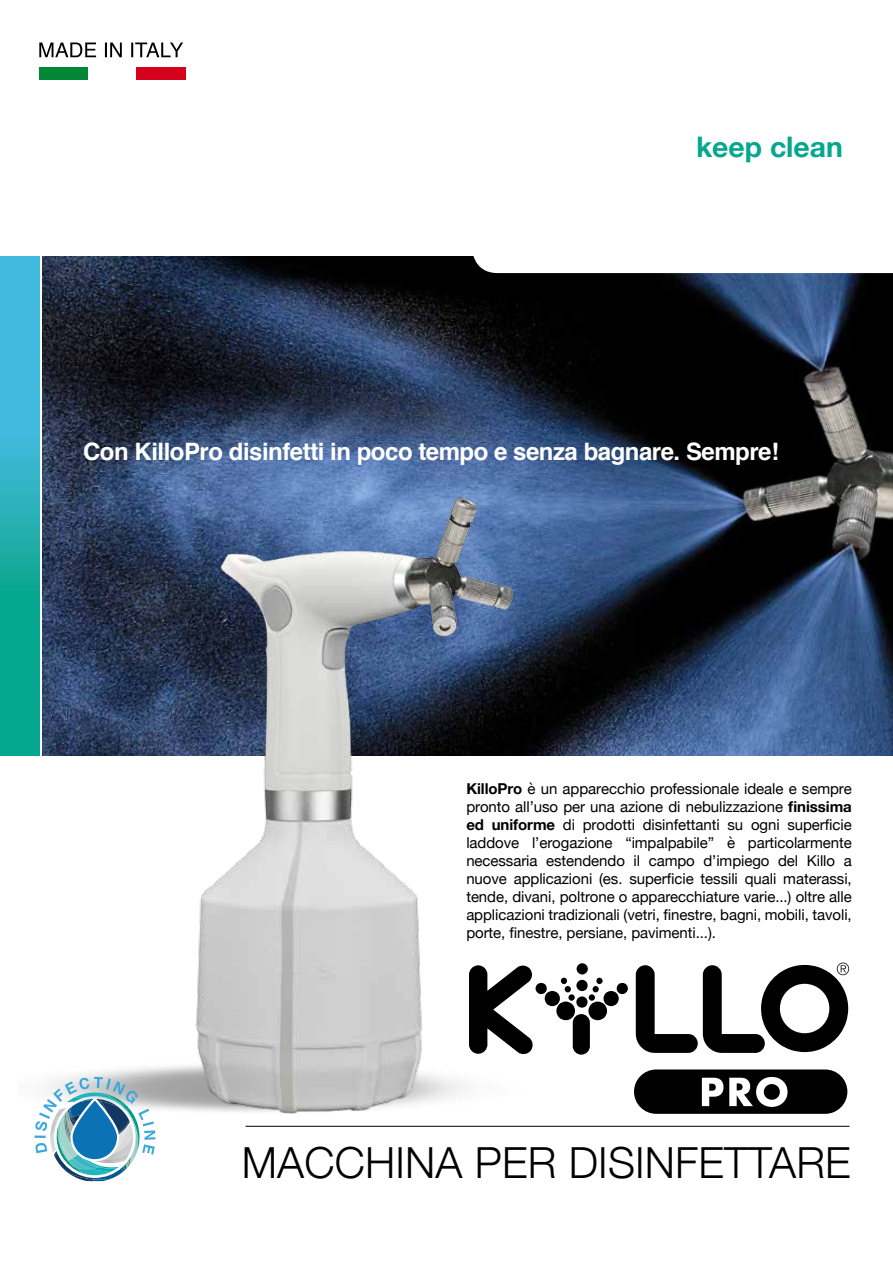
<style>
.page{position:relative;width:893px;height:1263px;background:#fff}
.page>*{position:absolute;margin:0;border:0;box-sizing:border-box;transform-origin:0 0}
.t1{font:300 42.9px "Helvetica Neue";letter-spacing:.005em;color:#000}
.t2{font:700 28.35px "Helvetica Neue";color:#05a78f}
.t3{font:700 24px "Helvetica";letter-spacing:-.02em;color:#fff}
.t4{font:15px/18px "Helvetica Neue";letter-spacing:-.005em;color:#000;text-align:justify}
.s1{font-weight:700}
</style>
<div class="page">
<img style="left:43px;top:257px;width:850px;height:499px">
<svg style="left:0;top:257px;width:39px;height:498px;background:#25b0b7"></svg>
<hr style="left:246px;top:1126px;width:603px;height:1px;background:#000">
<svg style="left:472px;top:256px;width:421px;height:17px"></svg>
<svg style="left:35px;top:1077px;width:121px;height:104px"></svg>
<img style="left:162px;top:466px;width:398px;height:661px">
<div style="left:39px;top:67px;width:50px;height:12px;background:#008836"></div>
<div style="left:136px;top:67px;width:49px;height:12px;background:#d4021d"></div>
<svg style="left:39px;top:43px;width:144px;height:14px"></svg>
<svg style="left:634px;top:1069px;width:213px;height:45px"></svg>
<svg style="left:469px;top:964px;width:65px;height:91px"></svg>
<div style="left:573px;top:1014px;width:17px;height:41px;background:#000;border-radius:9px"></div>
<div style="left:576px;top:996px;width:11px;height:12px;background:#000;border-radius:50%"></div>
<div style="left:576px;top:963px;width:12px;height:11px;background:#000;border-radius:50%"></div>
<div style="left:576px;top:980px;width:12px;height:11px;background:#000;border-radius:50%"></div>
<div style="left:535px;top:983px;width:12px;height:11px;background:#000;border-radius:50%"></div>
<svg style="left:545px;top:978px;width:30px;height:42px"></svg>
<svg style="left:588px;top:991px;width:31px;height:29px"></svg>
<div style="left:617px;top:983px;width:11px;height:11px;background:#000;border-radius:50%"></div>
<div style="left:596px;top:978px;width:7px;height:6px;background:#000;border-radius:50%"></div>
<div style="left:589px;top:994px;width:6px;height:7px;background:#000;border-radius:50%"></div>
<div style="left:592px;top:986px;width:7px;height:6px;background:#000;border-radius:50%"></div>
<svg style="left:636px;top:962px;width:213px;height:91px"></svg>
<h2 class="t2" style="left:696px;top:124px;width:148px">keep clean</h2>
<h3 class="t3" style="left:83px;top:432px;width:697px">Con KilloPro disinfetti in poco tempo e senza bagnare. Sempre!</h3>
<p class="t4" style="left:466px;top:780px;width:387px"><span class="s1">KilloPro</span> è un apparecchio professionale ideale e sempre pronto all’uso per una azione di nebulizzazione <span class="s1">finissima ed uniforme</span> di prodotti disinfettanti su ogni superficie laddove l’erogazione “impalpabile” è particolarmente necessaria estendendo il campo d’impiego del Killo a nuove applicazioni (es. superficie tessili quali materassi, tende, divani, poltrone o apparecchiature varie...) oltre alle applicazioni tradizionali (vetri, finestre, bagni, mobili, tavoli, porte, finestre, persiane, pavimenti...).</p>
<h1 class="t1" style="left:242px;top:1128px;width:610px">MACCHINA PER DISINFETTARE</h1>
</div>
